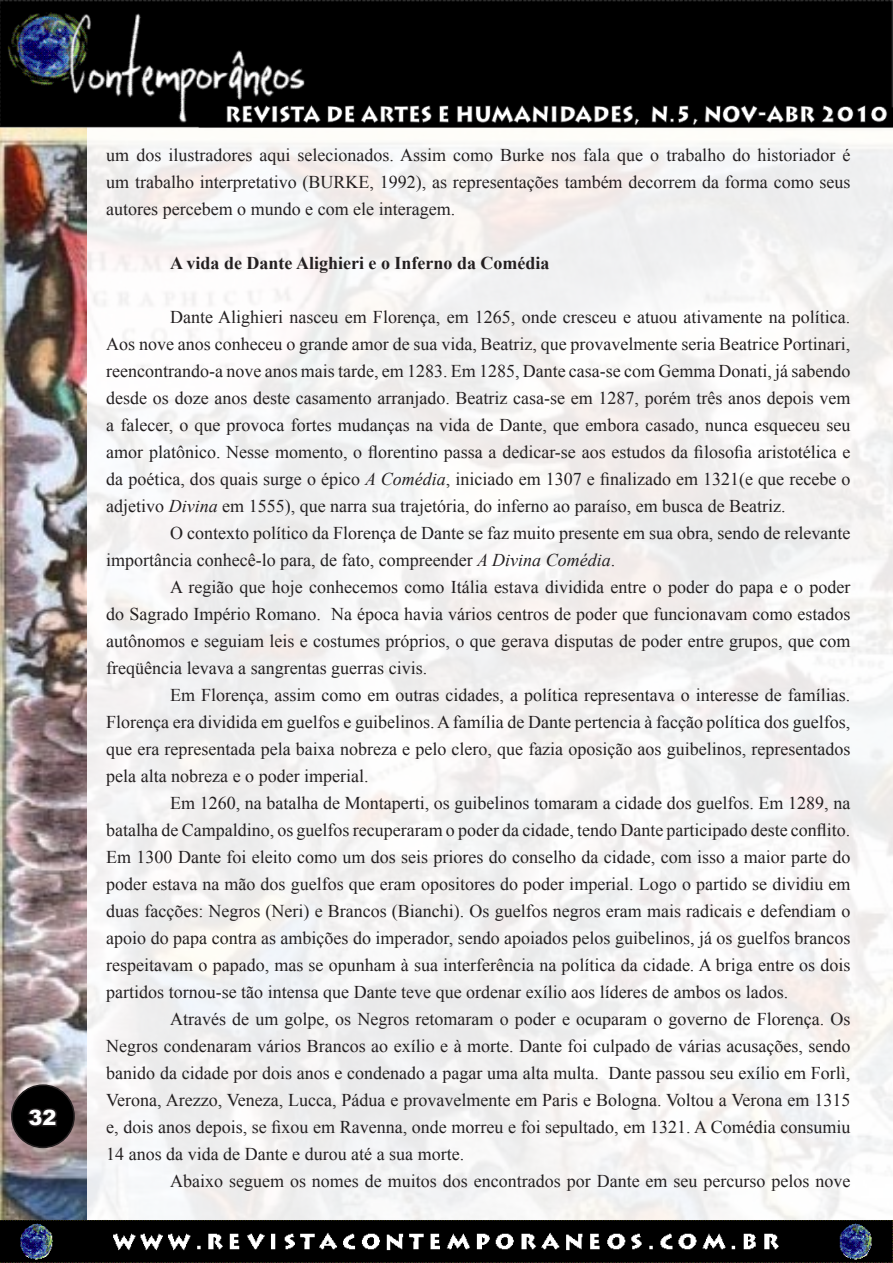
<style>
.page{position:relative;width:893px;height:1263px;background:#fff}
.page>*{position:absolute;margin:0;border:0;box-sizing:border-box;transform-origin:0 0}
.t1{font:900 21px "Arial";color:#fff}
.Body_Text{font:18px/27px "Times New Roman";color:#231f20;text-align:justify}
.Body_Text-2{font:700 18px "Times New Roman";color:#231f20}
.s1{font-style:italic}
</style>
<div class="page">
<img style="left:86px;top:128px;width:807px;height:1092px">
<img style="left:0;top:128px;width:86px;height:1092px">
<img style="left:0;top:1220px;width:893px;height:43px">
<div style="left:12px;top:1085px;width:62px;height:62px;background:#000;border-radius:50%"></div>
<div style="left:11px;top:1084px;width:64px;height:64px;border:2px solid #231f20;border-radius:50%"></div>
<svg style="left:27px;top:1108px;width:30px;height:19px"></svg>
<img style="left:0;top:0;width:893px;height:128px">
<p class="t1" style="left:29px;top:1102px;width:30px">32</p>
<p class="Body_Text" style="left:106px;top:141px;width:746px">um dos ilustradores aqui selecionados. Assim como Burke nos fala que o trabalho do historiador é um trabalho interpretativo (BURKE, 1992), as representações também decorrem da forma como seus autores percebem o mundo e com ele interagem.</p>
<p class="Body_Text-2" style="left:170px;top:251px;width:381px">A vida de Dante Alighieri e o Inferno da Comédia</p>
<p class="Body_Text" style="left:106px;top:303px;width:746px;text-indent:64px">Dante Alighieri nasceu em Florença, em 1265, onde cresceu e atuou ativamente na política.<br>Aos nove anos conheceu o grande amor de sua vida, Beatriz, que provavelmente seria Beatrice Portinari, reencontrando-a nove anos mais tarde, em 1283. Em 1285, Dante casa-se com Gemma Donati, já sabendo desde os doze anos deste casamento arranjado. Beatriz casa-se em 1287, porém três anos depois vem a falecer, o que provoca fortes mudanças na vida de Dante, que embora casado, nunca esqueceu seu amor platônico. Nesse momento, o florentino passa a dedicar-se aos estudos da filosofia aristotélica e da poética, dos quais surge o épico <span class="s1">A Comédia</span>, iniciado em 1307 e finalizado em 1321(e que recebe o adjetivo <span class="s1">Divina</span> em 1555), que narra sua trajetória, do inferno ao paraíso, em busca de Beatriz.</p>
<p class="Body_Text" style="left:106px;top:519px;width:746px;text-indent:64px">O contexto político da Florença de Dante se faz muito presente em sua obra, sendo de relevante importância conhecê-lo para, de fato, compreender <span class="s1">A Divina Comédia</span>.</p>
<p class="Body_Text" style="left:106px;top:573px;width:746px;text-indent:64px">A região que hoje conhecemos como Itália estava dividida entre o poder do papa e o poder do Sagrado Império Romano. Na época havia vários centros de poder que funcionavam como estados autônomos e seguiam leis e costumes próprios, o que gerava disputas de poder entre grupos, que com freqüência levava a sangrentas guerras civis.</p>
<p class="Body_Text" style="left:106px;top:681px;width:746px;text-indent:64px">Em Florença, assim como em outras cidades, a política representava o interesse de famílias.<br>Florença era dividida em guelfos e guibelinos. A família de Dante pertencia à facção política dos guelfos, que era representada pela baixa nobreza e pelo clero, que fazia oposição aos guibelinos, representados pela alta nobreza e o poder imperial.</p>
<p class="Body_Text" style="left:106px;top:789px;width:746px;text-indent:64px">Em 1260, na batalha de Montaperti, os guibelinos tomaram a cidade dos guelfos. Em 1289, na batalha de Campaldino, os guelfos recuperaram o poder da cidade, tendo Dante participado deste conflito.<br>Em 1300 Dante foi eleito como um dos seis priores do conselho da cidade, com isso a maior parte do poder estava na mão dos guelfos que eram opositores do poder imperial. Logo o partido se dividiu em duas facções: Negros (Neri) e Brancos (Bianchi). Os guelfos negros eram mais radicais e defendiam o apoio do papa contra as ambições do imperador, sendo apoiados pelos guibelinos, já os guelfos brancos respeitavam o papado, mas se opunham à sua interferência na política da cidade. A briga entre os dois partidos tornou-se tão intensa que Dante teve que ordenar exílio aos líderes de ambos os lados.</p>
<p class="Body_Text" style="left:106px;top:1005px;width:746px;text-indent:64px">Através de um golpe, os Negros retomaram o poder e ocuparam o governo de Florença. Os Negros condenaram vários Brancos ao exílio e à morte. Dante foi culpado de várias acusações, sendo banido da cidade por dois anos e condenado a pagar uma alta multa. Dante passou seu exílio em Forlì, Verona, Arezzo, Veneza, Lucca, Pádua e provavelmente em Paris e Bologna. Voltou a Verona em 1315 e, dois anos depois, se fixou em Ravenna, onde morreu e foi sepultado, em 1321. A Comédia consumiu 14 anos da vida de Dante e durou até a sua morte.</p>
<p class="Body_Text" style="left:170px;top:1167px;width:682px">Abaixo seguem os nomes de muitos dos encontrados por Dante em seu percurso pelos nove</p>
</div>
